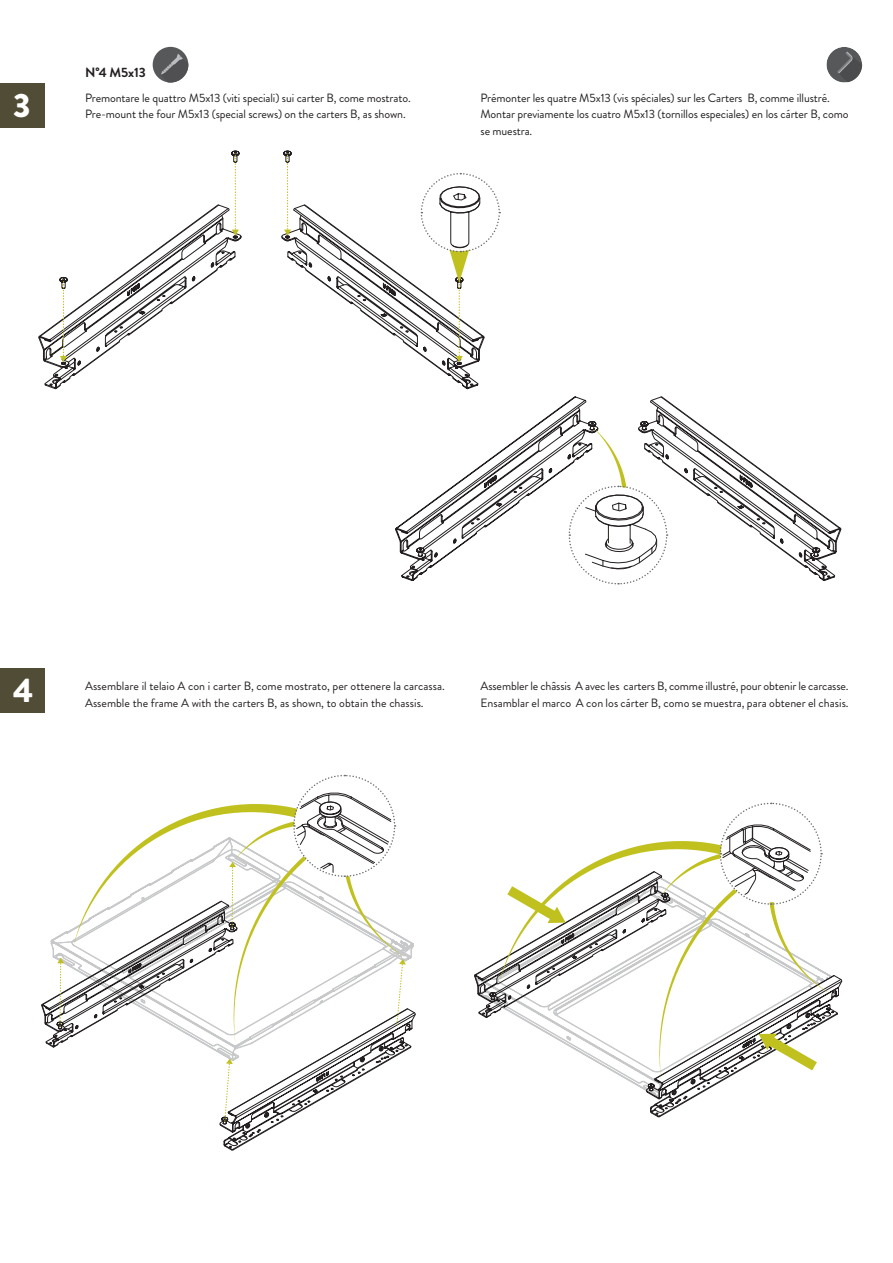
<style>
.page{position:relative;width:893px;height:1263px;background:#fff}
.page>*{position:absolute;margin:0;border:0;box-sizing:border-box;transform-origin:0 0}
.t1{font:900 33.75px "Brandon Grotesque";color:#fff}
.t2{font:700 13.5px "Brandon Grotesque";letter-spacing:-.01em;color:#231f20}
.t3{font:12px/16.5px "Brandon Grotesque";letter-spacing:-.01em;color:#231f20}
</style>
<div class="page">
<svg style="left:668px;top:401px;width:173px;height:180px"></svg>
<svg style="left:220px;top:1012px;width:196px;height:138px"></svg>
<svg style="left:224px;top:1058px;width:9px;height:64px"></svg>
<svg style="left:41px;top:774px;width:373px;height:274px"></svg>
<div style="left:0;top:83px;width:45px;height:45px;background:#514c36"></div>
<div style="left:0;top:668px;width:45px;height:45px;background:#514c36"></div>
<div style="left:153px;top:47px;width:35px;height:36px;background:#57585a;border-radius:50%"></div>
<svg style="left:161px;top:54px;width:27px;height:29px"></svg>
<div style="left:826px;top:47px;width:36px;height:36px;background:#57585a;border-radius:50%"></div>
<svg style="left:838px;top:52px;width:24px;height:30px"></svg>
<svg style="left:231px;top:150px;width:248px;height:239px"></svg>
<svg style="left:284px;top:153px;width:7px;height:83px"></svg>
<svg style="left:38px;top:153px;width:201px;height:236px"></svg>
<svg style="left:420px;top:172px;width:81px;height:190px"></svg>
<svg style="left:395px;top:396px;width:273px;height:189px"></svg>
<svg style="left:474px;top:802px;width:368px;height:315px"></svg>
<p class="t1" style="left:13px;top:82px;width:19px">3</p>
<p class="t2" style="left:85px;top:63px;width:62px">N°4 M5x13</p>
<p class="t3" style="left:85px;top:90px;width:327px">Premontare le quattro M5x13 (viti speciali) sui carter B, come mostrato.</p>
<p class="t3" style="left:85px;top:106px;width:322px">Pre-mount the four M5x13 (special screws) on the carters B, as shown.</p>
<p class="t3" style="left:480px;top:90px;width:351px">Prémonter les quatre M5x13 (vis spéciales) sur les Carters B, comme illustré.</p>
<p class="t3" style="left:480px;top:106px;width:370px">Montar previamente los cuatro M5x13 (tornillos especiales) en los cárter B, como se muestra.</p>
<p class="t1" style="left:13px;top:667px;width:22px">4</p>
<p class="t3" style="left:85px;top:678px;width:361px">Assemblare il telaio A con i carter B, come mostrato, per ottenere la carcassa.</p>
<p class="t3" style="left:85px;top:694px;width:340px">Assemble the frame A with the carters B, as shown, to obtain the chassis.</p>
<p class="t3" style="left:480px;top:678px;width:370px">Assembler le châssis A avec les carters B, comme illustré, pour obtenir le carcasse.</p>
<p class="t3" style="left:480px;top:694px;width:370px">Ensamblar el marco A con los cárter B, como se muestra, para obtener el chasis.</p>
</div>
